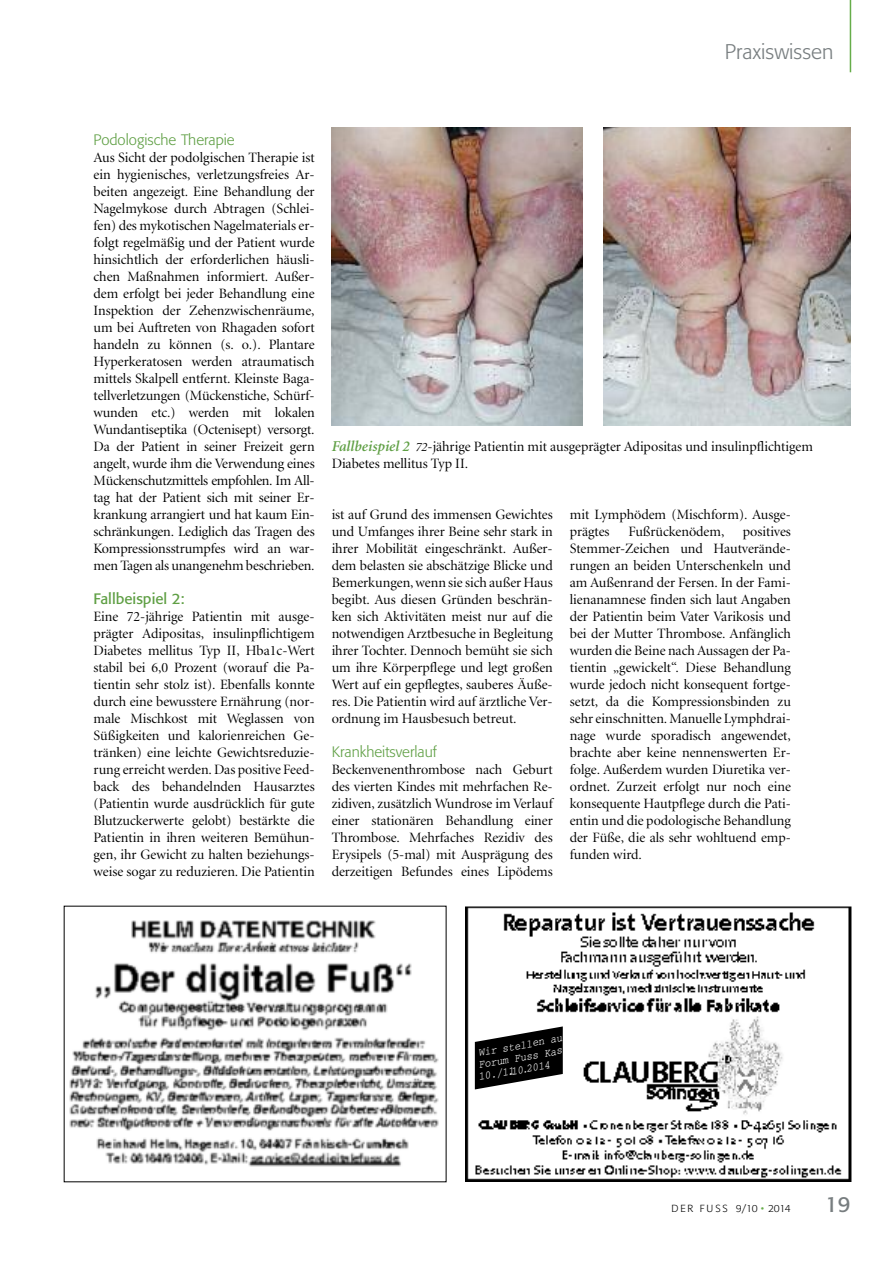
<style>
.page{position:relative;width:893px;height:1263px;background:#fff}
.page>*{position:absolute;margin:0;border:0;box-sizing:border-box;transform-origin:0 0}
.t1{font:21.75px "Formata";color:#777d7f}
.t2{font:300 21px "Formata";color:#777d7f}
.t3{font:300 15px "Formata";color:#5f9f44}
.t4{font:15px "Formata";color:#5f9f44}
.t5{font:14.25px/17px "Minion Display";color:#000;text-align:justify}
.t6{font:italic 11.25px/12px "Courier";color:#fff;scale:.9 1}
.t7{font:300 10.2px "Formata";letter-spacing:.175em;color:#000}
.s1{font-family:"Minion";font-weight:600;font-style:italic;font-size:15px;color:#5f9f44}
.s2{font-style:italic;font-size:12.75px}
.s3{color:#66ad4a}
</style>
<div class="page">
<hr style="left:850px;top:0;width:1px;height:72px;background:#66ad4a">
<img style="left:332px;top:128px;width:251px;height:297px">
<img style="left:604px;top:128px;width:246px;height:297px">
<img style="left:465px;top:906px;width:387px;height:275px">
<svg style="left:475px;top:1026px;width:88px;height:63px"></svg>
<img style="left:69px;top:921px;width:370px;height:246px">
<h2 class="t2" style="left:725px;top:43px;width:110px">Praxiswissen</h2>
<p class="t3" style="left:94px;top:133px;width:143px">Podologische Therapie</p>
<p class="t5" style="left:94px;top:150px;width:223px">Aus Sicht der podolgischen Therapie ist ein hygienisches, verletzungsfreies Ar&shy;beiten angezeigt. Eine Behandlung der Nagelmykose durch Abtragen (Schlei&shy;fen) des mykotischen Nagelmaterials er&shy;folgt regelmäßig und der Patient wurde hinsichtlich der erforderlichen häusli&shy;chen Maßnahmen informiert. Außer&shy;dem erfolgt bei jeder Behandlung eine Inspektion der Zehenzwischenräume, um bei Auftreten von Rhagaden sofort handeln zu können (s. o.). Plantare Hyperkeratosen werden atraumatisch mittels Skalpell entfernt. Kleinste Baga&shy;tellverletzungen (Mückenstiche, Schürf&shy;wunden etc.) werden mit lokalen Wundantiseptika (Octenisept) versorgt.<br>Da der Patient in seiner Freizeit gern angelt, wurde ihm die Verwendung eines Mückenschutzmittels empfohlen. Im All&shy;tag hat der Patient sich mit seiner Er&shy;krankung arrangiert und hat kaum Ein&shy;schränkungen. Lediglich das Tragen des Kompressionsstrumpfes wird an war&shy;men Tagen als unangenehm beschrieben.</p>
<p class="t4" style="left:94px;top:592px;width:93px">Fallbeispiel 2:</p>
<p class="t5" style="left:94px;top:609px;width:223px">Eine 72-jährige Patientin mit ausge&shy;prägter Adipositas, insulinpflichtigem Diabetes mellitus Typ II, Hba1c-Wert stabil bei 6,0 Prozent (worauf die Pa&shy;tientin sehr stolz ist). Ebenfalls konnte durch eine bewusstere Ernährung (nor&shy;male Mischkost mit Weglassen von Süßigkeiten und kalorienreichen Ge&shy;tränken) eine leichte Gewichtsreduzie&shy;rung erreicht werden.Das positive Feed&shy;back des behandelnden Hausarztes (Patientin wurde ausdrücklich für gute Blutzuckerwerte gelobt) bestärkte die Patientin in ihren weiteren Bemühun&shy;gen, ihr Gewicht zu halten beziehungs&shy;weise sogar zu reduzieren. Die Patientin</p>
<p class="t5" style="left:332px;top:439px;width:483px"><span class="s1">Fallbeispiel 2</span> <span class="s2">72</span>-jährige Patientin mit ausgeprägter Adipositas und insulinpflichtigem<br>Diabetes mellitus Typ II.</p>
<p class="t5" style="left:332px;top:507px;width:223px">ist auf Grund des immensen Gewichtes und Umfanges ihrer Beine sehr stark in ihrer Mobilität eingeschränkt. Außer&shy;dem belasten sie abschätzige Blicke und Bemerkungen,wenn sie sich außer Haus begibt. Aus diesen Gründen beschrän&shy;ken sich Aktivitäten meist nur auf die notwendigen Arztbesuche in Begleitung ihrer Tochter. Dennoch bemüht sie sich um ihre Körperpflege und legt großen Wert auf ein gepflegtes, sauberes Äuße&shy;res. Die Patientin wird auf ärztliche Ver&shy;ordnung im Hausbesuch betreut.</p>
<p class="t3" style="left:332px;top:745px;width:107px">Krankheitsverlauf</p>
<p class="t5" style="left:332px;top:762px;width:223px">Beckenvenenthrombose nach Geburt des vierten Kindes mit mehrfachen Re&shy;zidiven, zusätzlich Wundrose im Verlauf einer stationären Behandlung einer Thrombose. Mehrfaches Rezidiv des Erysipels (5-mal) mit Ausprägung des derzeitigen Befundes eines Lipödems</p>
<p class="t5" style="left:570px;top:507px;width:223px">mit Lymphödem (Mischform). Ausge&shy;prägtes</p>
<p class="t5" style="left:628px;top:524px;width:98px">Fußrückenödem,</p>
<p class="t5" style="left:570px;top:524px;width:223px;text-indent:173px">positives Stemmer-Zeichen und Hautverände&shy;rungen an beiden Unterschenkeln und am Außenrand der Fersen. In der Fami&shy;lienanamnese finden sich laut Angaben der Patientin beim Vater Varikosis und bei der Mutter Thrombose. Anfänglich wurden die Beine nachAussagen der Pa&shy;tientin „gewickelt“. Diese Behandlung wurde jedoch nicht konsequent fortge&shy;setzt, da die Kompressionsbinden zu sehr einschnitten.Manuelle Lymphdrai&shy;nage wurde sporadisch angewendet, brachte aber keine nennenswerten Er&shy;folge. Außerdem wurden Diuretika ver&shy;ordnet. Zurzeit erfolgt nur noch eine konsequente Hautpflege durch die Pati&shy;entin und die podologische Behandlung der Füße, die als sehr wohltuend emp&shy;funden wird.</p>
<p class="t6" style="left:473px;top:1048px;width:119px;text-indent:4px;rotate:-10deg">Wir stellen aus:<br>Forum Fuss Kassel<br>10./1.110.2014</p>
<p class="t7" style="left:672px;top:1204px;width:121px">DER FUSS 9/10 <span class="s3">•</span> 2014</p>
<h1 class="t1" style="left:825px;top:1195px;width:27px">19</h1>
</div>
